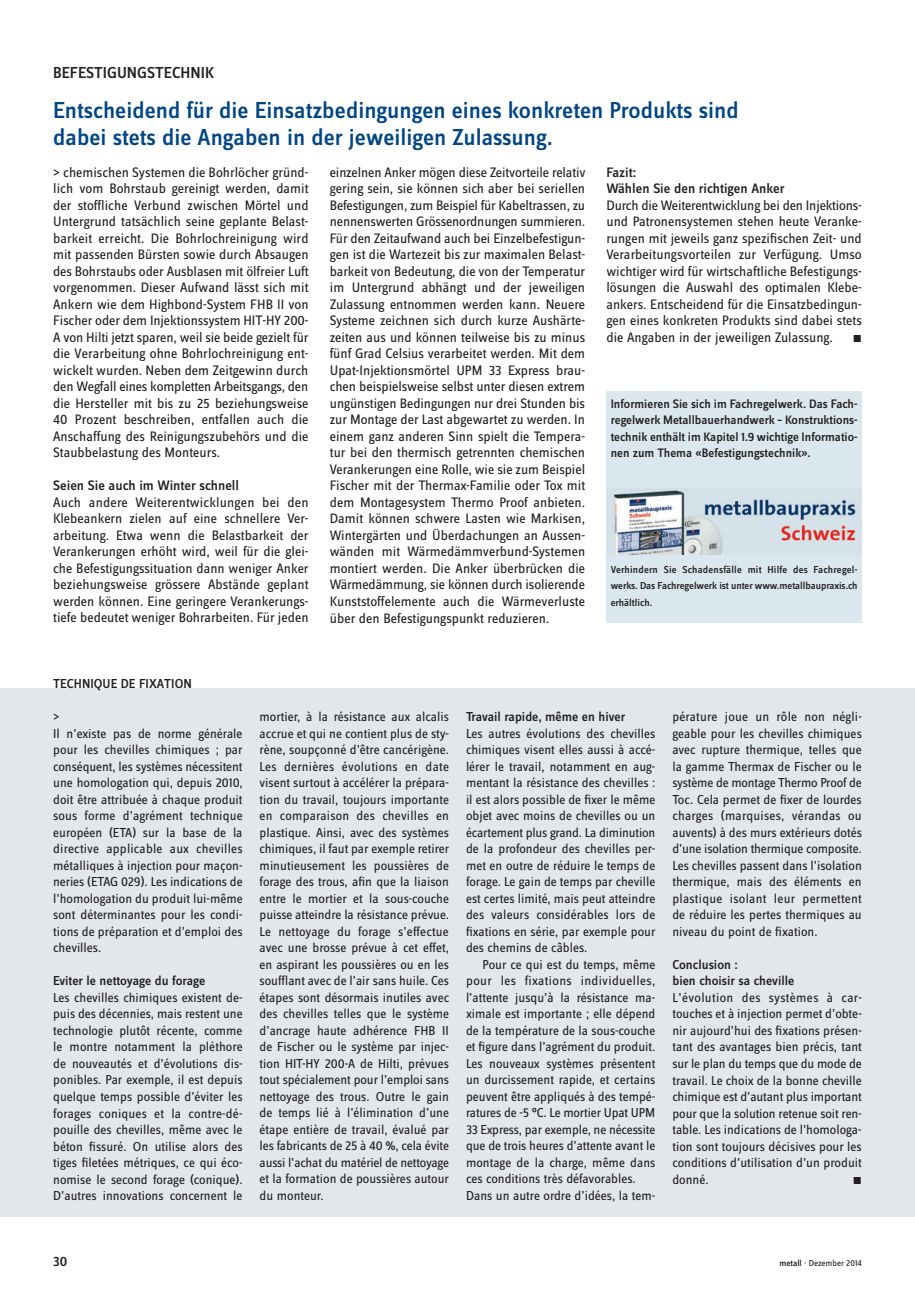
<style>
.page{position:relative;width:915px;height:1293px;background:#fff}
.page>*{position:absolute;margin:0;border:0;box-sizing:border-box;transform-origin:0 0}
.DE_ZITAT_18__reg{font:500 24px "Zine Sans Dis";color:#004684}
.DE_rubrik_11{font:500 16.5px "Zine Sans Dis";color:#231f20}
.DE_Grundtext_ohne_EZ{font:14.25px/16.5px "Zine Sans Dis";color:#231f20;text-align:justify}
.DE_Grundtext_EZ{font:14.25px/16.5px "Zine Sans Dis";color:#231f20;text-align:justify}
.DE_Grundtext_ohne_EZ-2{font:500 14.25px "Zine Sans Dis";color:#231f20}
.FR_Grundtext_ohne_EZ{font:13.5px/16.5px "Zine Sans Dis";color:#231f20;text-align:justify}
.FR_Grundtext_EZ{font:13.5px/16.5px "Zine Sans Dis";color:#231f20;text-align:justify}
.FR_Grundtext_ohne_EZ-2{font:500 13.5px "Zine Sans Dis";color:#231f20}
.FR_rubrik_9__med{font:500 13.5px "Zine Sans Dis";color:#231f20}
.DE_Legende_9__medium{font:500 12.75px/16.5px "Zine Sans Dis";color:#231f20;text-align:justify}
.DE_Legende_9__medium-2{font:500 10.5px/16.5px "Zine Sans Dis";letter-spacing:-.005em;color:#231f20;text-align:justify}
.FR_Grundtext_ohne_EZ-3{font:10.5px "Zine Sans Dis Regular Roman Exp";color:#231f20}
.DE_Grundtext_ohne_EZ-3{font:10.5px "Zine Sans Dis Regular Roman Exp";color:#231f20}
.t1{font:9px "Zine Sans Dis";color:#231f20}
.s1{font-weight:500}
</style>
<div class="page">
<div style="left:0;top:688px;width:914px;height:528px;background:#e1e7ea"></div>
<div style="left:606px;top:391px;width:255px;height:231px;background:#dae7ee"></div>
<img style="left:612px;top:489px;width:248px;height:66px">
<p class="DE_rubrik_11" style="left:53px;top:64px;width:162px">BEFESTIGUNGSTECHNIK</p>
<p class="DE_ZITAT_18__reg" style="left:53px;top:98px;width:686px">Entscheidend für die Einsatzbedingungen eines konkreten Produkts sind</p>
<p class="DE_ZITAT_18__reg" style="left:53px;top:125px;width:501px">dabei stets die Angaben in der jeweiligen Zulassung.</p>
<p class="DE_Grundtext_EZ" style="left:53px;top:164px;width:257px">&gt; chemischen Systemen die Bohrlöcher gründ&shy;lich vom Bohrstaub gereinigt werden, damit der stoffliche Verbund zwischen Mörtel und Untergrund tatsächlich seine geplante Belast&shy;barkeit erreicht. Die Bohrlochreinigung wird mit passenden Bürsten sowie durch Absaugen des Bohrstaubs oder Ausblasen mit ölfreier Luft vorgenommen. Dieser Aufwand lässt sich mit Ankern wie dem Highbond-System FHB II von Fischer oder dem Injektionssystem HIT-HY 200- A von Hilti jetzt sparen, weil sie beide gezielt für die Verarbeitung ohne Bohrlochreinigung ent&shy;wickelt wurden. Neben dem Zeitgewinn durch den Wegfall eines kompletten Arbeitsgangs, den die Hersteller mit bis zu 25 beziehungsweise 40 Prozent beschreiben, entfallen auch die Anschaffung des Reinigungszubehörs und die Staubbelastung des Monteurs.</p>
<p class="DE_Grundtext_ohne_EZ-2" style="left:53px;top:478px;width:187px">Seien Sie auch im Winter schnell</p>
<p class="DE_Grundtext_ohne_EZ" style="left:53px;top:494px;width:257px">Auch andere Weiterentwicklungen bei den Klebeankern zielen auf eine schnellere Ver&shy;arbeitung. Etwa wenn die Belastbarkeit der Verankerungen erhöht wird, weil für die glei&shy;che Befestigungssituation dann weniger Anker beziehungsweise grössere Abstände geplant werden können. Eine geringere Verankerungs&shy;tiefe bedeutet weniger Bohrarbeiten. Für jeden</p>
<p class="DE_Grundtext_ohne_EZ" style="left:330px;top:164px;width:257px">einzelnen Anker mögen diese Zeitvorteile relativ gering sein, sie können sich aber bei seriellen Befestigungen, zum Beispiel für Kabeltrassen, zu nennenswerten Grössenordnungen summieren.</p>
<p class="DE_Grundtext_ohne_EZ" style="left:330px;top:230px;width:257px">Für den Zeitaufwand auch bei Einzelbefestigun&shy;gen ist die Wartezeit bis zur maximalen Belast&shy;barkeit von Bedeutung, die von der Temperatur im Untergrund abhängt und der jeweiligen Zulassung entnommen werden kann. Neuere Systeme zeichnen sich durch kurze Aushärte&shy;zeiten aus und können teilweise bis zu minus fünf Grad Celsius verarbeitet werden. Mit dem Upat-Injektionsmörtel UPM 33 Express brau&shy;chen beispielsweise selbst unter diesen extrem ungünstigen Bedingungen nur drei Stunden bis zur Montage der Last abgewartet zu werden. In einem ganz anderen Sinn spielt die Tempera&shy;tur bei den thermisch getrennten chemischen Verankerungen eine Rolle, wie sie zum Beispiel Fischer mit der Thermax-Familie oder Tox mit dem Montagesystem Thermo Proof anbieten.<br>Damit können schwere Lasten wie Markisen, Wintergärten und Überdachungen an Aussen&shy;wänden mit Wärmedämmverbund-Systemen montiert werden. Die Anker überbrücken die Wärmedämmung, sie können durch isolierende Kunststoffelemente auch die Wärmeverluste über den Befestigungspunkt reduzieren.</p>
<p class="DE_Grundtext_ohne_EZ-2" style="left:606px;top:165px;width:31px">Fazit:</p>
<p class="DE_Grundtext_ohne_EZ-2" style="left:606px;top:182px;width:180px">Wählen Sie den richtigen Anker</p>
<p class="DE_Grundtext_ohne_EZ" style="left:606px;top:197px;width:257px">Durch die Weiterentwicklung bei den Injektions&shy;und Patronensystemen stehen heute Veranke&shy;rungen mit jeweils ganz spezifischen Zeit- und Verarbeitungsvorteilen zur Verfügung. Umso wichtiger wird für wirtschaftliche Befestigungs&shy;lösungen die Auswahl des optimalen Klebe&shy;ankers. Entscheidend für die Einsatzbedingun&shy;gen eines konkreten Produkts sind dabei stets die Angaben in der jeweiligen Zulassung.</p>
<p class="DE_Grundtext_ohne_EZ-3" style="left:852px;top:333px;width:11px">m</p>
<p class="DE_Legende_9__medium" style="left:610px;top:396px;width:248px">Informieren Sie sich im Fachregelwerk. Das Fach&shy;regelwerk Metallbauerhandwerk – Konstruktions&shy;technik enthält im Kapitel 1.9 wichtige Informatio&shy;nen zum Thema «Befestigungstechnik».</p>
<p class="DE_Legende_9__medium-2" style="left:610px;top:561px;width:248px">Verhindern Sie Schadensfälle mit Hilfe des Fachregel&shy;werks. Das Fachregelwerk ist unter www.metallbaupraxis.ch erhältlich.</p>
<p class="FR_rubrik_9__med" style="left:53px;top:677px;width:140px">TECHNIQUE DE FIXATION</p>
<p class="FR_Grundtext_ohne_EZ" style="left:53px;top:709px;width:8px">&gt;</p>
<p class="FR_Grundtext_ohne_EZ" style="left:53px;top:726px;width:191px">Il n’existe pas de norme générale pour les chevilles chimiques ; par conséquent, les systèmes nécessitent une homologation qui, depuis 2010, doit être attribuée à chaque produit sous forme d’agrément technique européen (ETA) sur la base de la directive applicable aux chevilles métalliques à injection pour maçon&shy;neries (ETAG 029). Les indications de l’homologation du produit lui-même sont déterminantes pour les condi&shy;tions de préparation et d’emploi des chevilles.</p>
<p class="FR_Grundtext_ohne_EZ-2" style="left:53px;top:974px;width:154px">Eviter le nettoyage du forage</p>
<p class="FR_Grundtext_ohne_EZ" style="left:53px;top:990px;width:191px">Les chevilles chimiques existent de&shy;puis des décennies, mais restent une technologie plutôt récente, comme le montre notamment la pléthore de nouveautés et d’évolutions dis&shy;ponibles. Par exemple, il est depuis quelque temps possible d’éviter les forages coniques et la contre-dé&shy;pouille des chevilles, même avec le béton fissuré. On utilise alors des tiges filetées métriques, ce qui éco&shy;nomise le second forage (conique).<br>D’autres innovations concernent le</p>
<p class="FR_Grundtext_ohne_EZ" style="left:259px;top:709px;width:191px">mortier, à la résistance aux alcalis accrue et qui ne contient plus de sty&shy;rène, soupçonné d’être cancérigène.</p>
<p class="FR_Grundtext_ohne_EZ" style="left:259px;top:759px;width:191px">Les dernières évolutions en date visent surtout à accélérer la prépara&shy;tion du travail, toujours importante en comparaison des chevilles en plastique. Ainsi, avec des systèmes chimiques, il faut par exemple retirer minutieusement les poussières de forage des trous, afin que la liaison entre le mortier et la sous-couche puisse atteindre la résistance prévue.<br>Le nettoyage du forage s’effectue avec une brosse prévue à cet effet, en aspirant les poussières ou en les soufflant avec de l’air sans huile. Ces étapes sont désormais inutiles avec des chevilles telles que le système d’ancrage haute adhérence FHB II de Fischer ou le système par injec&shy;tion HIT-HY 200-A de Hilti, prévues tout spécialement pour l’emploi sans nettoyage des trous. Outre le gain de temps lié à l’élimination d’une étape entière de travail, évalué par les fabricants de 25 à 40 %, cela évite aussi l’achat du matériel de nettoyage et la formation de poussières autour du monteur.</p>
<p class="FR_Grundtext_ohne_EZ-2" style="left:466px;top:710px;width:161px">Travail rapide, même en hiver</p>
<p class="FR_Grundtext_ohne_EZ" style="left:466px;top:725px;width:191px">Les autres évolutions des chevilles chimiques visent elles aussi à accé&shy;lérer le travail, notamment en aug&shy;mentant la résistance des chevilles : il est alors possible de fixer le même objet avec moins de chevilles ou un écartement plus grand. La diminution de la profondeur des chevilles per&shy;met en outre de réduire le temps de forage. Le gain de temps par cheville est certes limité, mais peut atteindre des valeurs considérables lors de fixations en série, par exemple pour des chemins de câbles.</p>
<p class="FR_Grundtext_EZ" style="left:466px;top:956px;width:191px;text-indent:16px">Pour ce qui est du temps, même pour les fixations individuelles, l’attente jusqu’à la résistance ma&shy;ximale est importante ; elle dépend de la température de la sous-couche et figure dans l’agrément du produit.<br>Les nouveaux systèmes présentent un durcissement rapide, et certains peuvent être appliqués à des tempé&shy;ratures de -5 °C. Le mortier Upat UPM 33 Express, par exemple, ne nécessite que de trois heures d’attente avant le montage de la charge, même dans ces conditions très défavorables.</p>
<p class="FR_Grundtext_ohne_EZ" style="left:466px;top:1187px;width:191px">Dans un autre ordre d’idées, la tem-</p>
<p class="FR_Grundtext_ohne_EZ" style="left:672px;top:709px;width:191px">pérature joue un rôle non négli&shy;geable pour les chevilles chimiques avec rupture thermique, telles que la gamme Thermax de Fischer ou le système de montage Thermo Proof de Toc. Cela permet de fixer de lourdes charges (marquises, vérandas ou auvents) à des murs extérieurs dotés d’une isolation thermique composite.<br>Les chevilles passent dans l’isolation thermique, mais des éléments en plastique isolant leur permettent de réduire les pertes thermiques au niveau du point de fixation.</p>
<p class="FR_Grundtext_ohne_EZ-2" style="left:672px;top:957px;width:67px">Conclusion :</p>
<p class="FR_Grundtext_ohne_EZ-2" style="left:672px;top:974px;width:123px">bien choisir sa cheville</p>
<p class="FR_Grundtext_ohne_EZ" style="left:672px;top:989px;width:191px">L’évolution des systèmes à car&shy;touches et à injection permet d’obte&shy;nir aujourd’hui des fixations présen&shy;tant des avantages bien précis, tant sur le plan du temps que du mode de travail. Le choix de la bonne cheville chimique est d’autant plus important pour que la solution retenue soit ren&shy;table. Les indications de l’homologa&shy;tion sont toujours décisives pour les conditions d’utilisation d’un produit donné.</p>
<p class="FR_Grundtext_ohne_EZ-3" style="left:852px;top:1175px;width:11px">m</p>
<p class="DE_Grundtext_ohne_EZ-2" style="left:53px;top:1254px;width:16px">30</p>
<p class="t1" style="left:779px;top:1259px;width:84px"><span class="s1">metall</span> · Dezember 2014</p>
</div>
